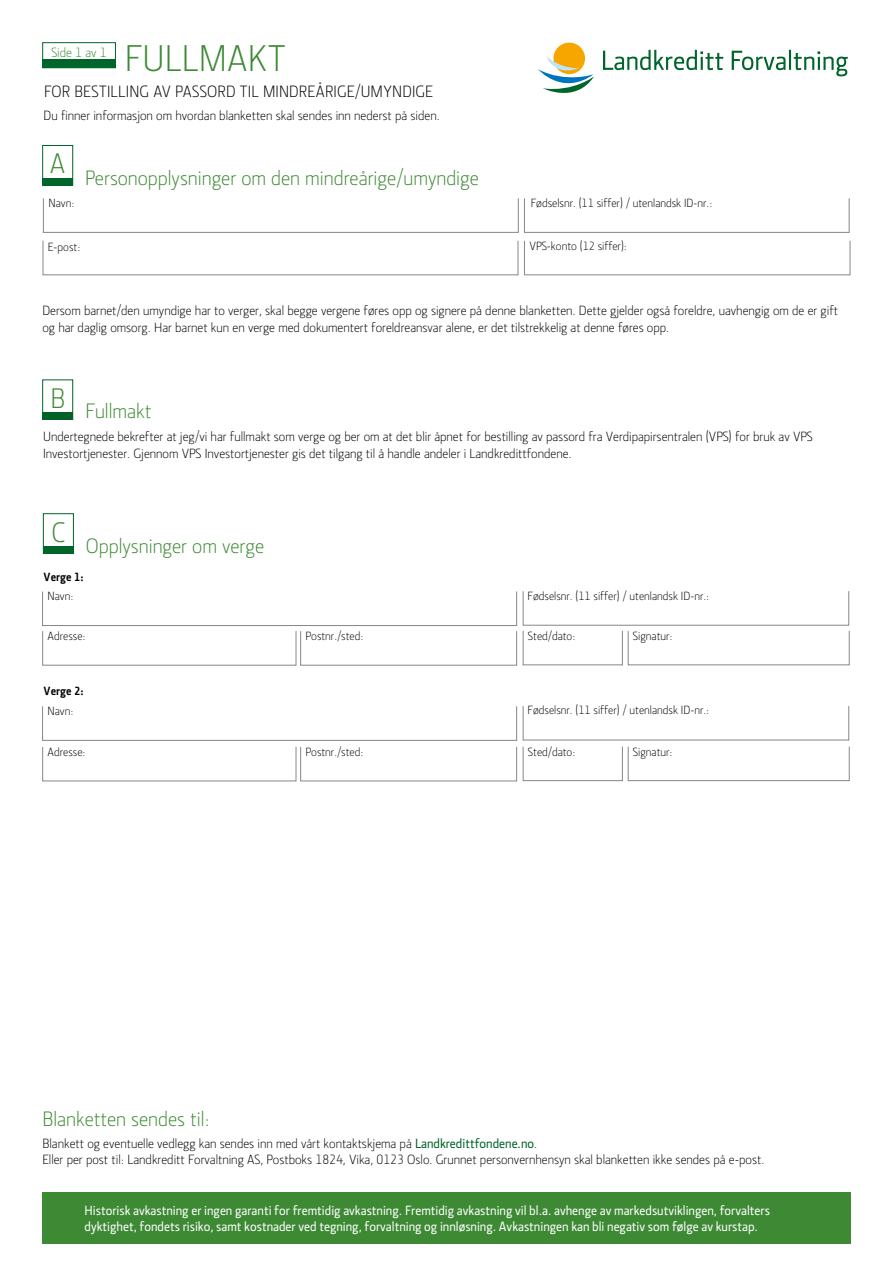
<style>
.page{position:relative;width:893px;height:1263px;background:#fff}
.page>*{position:absolute;margin:0;border:0;box-sizing:border-box;transform-origin:0 0}
.t1{font:300 37.5px "Section LK";letter-spacing:.015em;color:#3d8934}
.t2{font:300 28.5px "Section LK";color:#3d8934}
.t3{font:300 21px "Section LK";color:#3d8934}
.t4{font:300 16.5px "Section LK";letter-spacing:.01em;color:#000}
.t5{font:300 13.5px/16.2px "Section LK";color:#000}
.t6{font:500 13.5px/16.2px "Section LK";color:#fff}
.t7{font:300 13.5px "Section LK";color:#3d8934}
.t8{font:300 12px "Section LK";color:#000}
.t9{font:700 12px "Section LK";color:#000}
.s1{font-weight:500;color:#006227}
</style>
<div class="page">
<div style="left:553px;top:43px;width:32px;height:31px;background:#f7a600;border-radius:50%"></div>
<svg style="left:538px;top:56px;width:56px;height:37px"></svg>
<svg style="left:603px;top:50px;width:120px;height:20px"></svg>
<svg style="left:732px;top:51px;width:53px;height:19px"></svg>
<hr style="left:789px;top:50px;width:2px;height:20px;background:#00652a">
<svg style="left:794px;top:51px;width:54px;height:25px"></svg>
<div style="left:43px;top:1192px;width:808px;height:51px;background:#3d8934"></div>
<div style="left:43px;top:60px;width:73px;height:8px;background:#00652a"></div>
<div style="left:43px;top:145px;width:30px;height:40px;border:1px solid #00652a"></div>
<div style="left:43px;top:178px;width:30px;height:7px;background:#00652a"></div>
<div style="left:43px;top:380px;width:30px;height:39px;border:1px solid #006227"></div>
<div style="left:43px;top:412px;width:30px;height:7px;background:#006227"></div>
<div style="left:43px;top:513px;width:31px;height:40px;border:1px solid #00652a"></div>
<div style="left:43px;top:546px;width:31px;height:7px;background:#00652a"></div>
<div style="left:43px;top:198px;width:475px;height:35px;border:1px solid #878787"></div>
<div style="left:43px;top:241px;width:475px;height:34px;border:1px solid #878787"></div>
<div style="left:42px;top:591px;width:475px;height:35px;border:1px solid #878787"></div>
<div style="left:43px;top:747px;width:253px;height:34px;border:1px solid #878787"></div>
<div style="left:300px;top:747px;width:217px;height:34px;border:1px solid #878787"></div>
<div style="left:524px;top:198px;width:325px;height:35px;border:1px solid #878787"></div>
<div style="left:524px;top:241px;width:326px;height:34px;border:1px solid #878787"></div>
<div style="left:523px;top:631px;width:99px;height:34px;border:1px solid #878787"></div>
<div style="left:523px;top:746px;width:99px;height:35px;border:1px solid #878787"></div>
<div style="left:628px;top:631px;width:221px;height:34px;border:1px solid #878787"></div>
<div style="left:628px;top:746px;width:221px;height:35px;border:1px solid #878787"></div>
<h1 class="t1" style="left:125px;top:37px;width:162px">FULLMAKT</h1>
<p class="t4" style="left:44px;top:82px;width:390px">FOR BESTILLING AV PASSORD TIL MINDREÅRIGE/UMYNDIGE</p>
<p class="t7" style="left:51px;top:45px;width:57px">Side 1 av 1</p>
<p class="t5" style="left:44px;top:107px;width:398px">Du finner informasjon om hvordan blanketten skal sendes inn nederst på siden.</p>
<h2 class="t2" style="left:50px;top:148px;width:17px">A</h2>
<h3 class="t3" style="left:85px;top:166px;width:395px">Personopplysninger om den mindreårige/umyndige</h3>
<p class="t8" style="left:48px;top:197px;width:28px">Navn:</p>
<p class="t8" style="left:48px;top:240px;width:34px">E-post:</p>
<p class="t8" style="left:531px;top:196px;width:183px">Fødselsnr. (11 siffer) / utenlandsk ID-nr.:</p>
<p class="t8" style="left:529px;top:239px;width:99px">VPS-konto (12 siffer):</p>
<p class="t5" style="left:42px;top:303px;width:797px">Dersom barnet/den umyndige har to verger, skal begge vergene føres opp og signere på denne blanketten. Dette gjelder også foreldre, uavhengig om de er gift og har daglig omsorg. Har barnet kun en verge med dokumentert foreldreansvar alene, er det tilstrekkelig at denne føres opp.</p>
<h2 class="t2" style="left:50px;top:382px;width:16px">B</h2>
<h3 class="t3" style="left:86px;top:399px;width:68px">Fullmakt</h3>
<p class="t5" style="left:43px;top:429px;width:771px">Undertegnede bekrefter at jeg/vi har fullmakt som verge og ber om at det blir åpnet for bestilling av passord fra Verdipapirsentralen (VPS) for bruk av VPS<br>Investortjenester. Gjennom VPS Investortjenester gis det tilgang til å handle andeler i Landkredittfondene.</p>
<h2 class="t2" style="left:51px;top:516px;width:15px">C</h2>
<h3 class="t3" style="left:86px;top:534px;width:180px">Opplysninger om verge</h3>
<p class="t9" style="left:44px;top:570px;width:42px">Verge 1:</p>
<p class="t8" style="left:48px;top:589px;width:28px">Navn:</p>
<p class="t8" style="left:48px;top:630px;width:40px">Adresse:</p>
<p class="t9" style="left:44px;top:683px;width:42px">Verge 2:</p>
<p class="t8" style="left:48px;top:704px;width:28px">Navn:</p>
<p class="t8" style="left:48px;top:745px;width:40px">Adresse:</p>
<p class="t8" style="left:306px;top:630px;width:59px">Postnr./sted:</p>
<p class="t8" style="left:306px;top:745px;width:59px">Postnr./sted:</p>
<p class="t8" style="left:528px;top:589px;width:183px">Fødselsnr. (11 siffer) / utenlandsk ID-nr.:</p>
<p class="t8" style="left:528px;top:629px;width:49px">Sted/dato:</p>
<p class="t8" style="left:633px;top:629px;width:41px">Signatur:</p>
<p class="t8" style="left:528px;top:703px;width:183px">Fødselsnr. (11 siffer) / utenlandsk ID-nr.:</p>
<p class="t8" style="left:528px;top:745px;width:49px">Sted/dato:</p>
<p class="t8" style="left:633px;top:745px;width:41px">Signatur:</p>
<h3 class="t3" style="left:43px;top:1107px;width:169px">Blanketten sendes til:</h3>
<p class="t5" style="left:43px;top:1136px;width:723px">Blankett og eventuelle vedlegg kan sendes inn med vårt kontaktskjema på <span class="s1">Landkredittfondene.no</span>.<br>Eller per post til: Landkreditt Forvaltning AS, Postboks 1824, Vika, 0123 Oslo. Grunnet personvernhensyn skal blanketten ikke sendes på e-post.</p>
<p class="t6" style="left:85px;top:1202px;width:687px">Historisk avkastning er ingen garanti for fremtidig avkastning. Fremtidig avkastning vil bl.a. avhenge av markedsutviklingen, forvalters dyktighet, fondets risiko, samt kostnader ved tegning, forvaltning og innløsning. Avkastningen kan bli negativ som følge av kurstap.</p>
</div>
